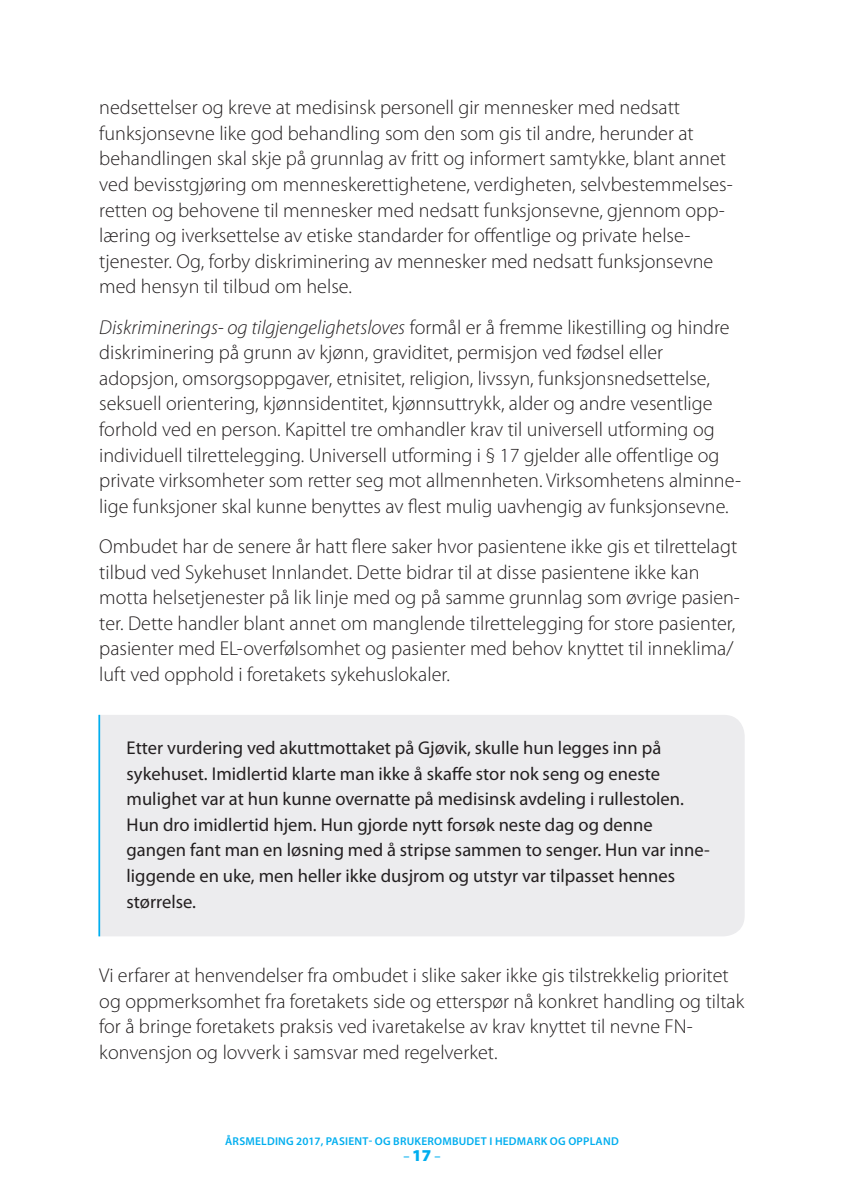
<style>
.page{position:relative;width:844px;height:1191px;background:#fff}
.page>*{position:absolute;margin:0;border:0;box-sizing:border-box;transform-origin:0 0}
.t1{font:300 20.12px/25.6px "Myriad Pro";color:#231f20}
.t2{font:18.55px/25.6px "Myriad Pro";color:#231f20}
.t3{font:600 12.25px "Myriad Pro";color:#00aeef}
.t4{font:600 11.38px "Myriad Pro";letter-spacing:.02em;color:#00aeef}
.s1{font-style:italic}
.s2{font-weight:900;font-size:16.62px}
</style>
<div class="page">
<div style="left:100px;top:715px;width:644px;height:221px;background:#ececee"></div>
<hr style="left:98px;top:715px;width:2px;height:221px;background:#00aeef">
<p class="t1" style="left:99px;top:95px;width:634px">nedsettelser og kreve at medisinsk personell gir mennesker med nedsatt funksjonsevne like god behandling som den som gis til andre, herunder at behandlingen skal skje på grunnlag av fritt og informert samtykke, blant annet ved bevisstgjøring om menneskerettighetene, verdigheten, selvbestemmelses&shy;retten og behovene til mennesker med nedsatt funksjonsevne, gjennom opp&shy;læring og iverksettelse av etiske standarder for offentlige og private helse&shy;tjenester. Og, forby diskriminering av mennesker med nedsatt funksjonsevne med hensyn til tilbud om helse.</p>
<p class="t1" style="left:99px;top:315px;width:643px"><span class="s1">Diskriminerings- og tilgjengelighetsloves</span> formål er å fremme likestilling og hindre diskriminering på grunn av kjønn, graviditet, permisjon ved fødsel eller adopsjon, omsorgsoppgaver, etnisitet, religion, livssyn, funksjonsnedsettelse, seksuell orientering, kjønnsidentitet, kjønnsuttrykk, alder og andre vesentlige forhold ved en person. Kapittel tre omhandler krav til universell utforming og individuell tilrettelegging. Universell utforming i § 17 gjelder alle offentlige og private virksomheter som retter seg mot allmennheten. Virksomhetens alminne&shy;lige funksjoner skal kunne benyttes av flest mulig uavhengig av funksjonsevne.</p>
<p class="t1" style="left:99px;top:534px;width:642px">Ombudet har de senere år hatt flere saker hvor pasientene ikke gis et tilrettelagt tilbud ved Sykehuset Innlandet. Dette bidrar til at disse pasientene ikke kan motta helsetjenester på lik linje med og på samme grunnlag som øvrige pasien&shy;ter. Dette handler blant annet om manglende tilrettelegging for store pasienter, pasienter med EL-overfølsomhet og pasienter med behov knyttet til inneklima/ luft ved opphold i foretakets sykehuslokaler.</p>
<p class="t2" style="left:126px;top:735px;width:584px">Etter vurdering ved akuttmottaket på Gjøvik, skulle hun legges inn på sykehuset. Imidlertid klarte man ikke å skaffe stor nok seng og eneste mulighet var at hun kunne overnatte på medisinsk avdeling i rullestolen.<br>Hun dro imidlertid hjem. Hun gjorde nytt forsøk neste dag og denne gangen fant man en løsning med å stripse sammen to senger. Hun var inne&shy;liggende en uke, men heller ikke dusjrom og utstyr var tilpasset hennes størrelse.</p>
<p class="t1" style="left:99px;top:963px;width:646px">Vi erfarer at henvendelser fra ombudet i slike saker ikke gis tilstrekkelig prioritet og oppmerksomhet fra foretakets side og etterspør nå konkret handling og tiltak for å bringe foretakets praksis ved ivaretakelse av krav knyttet til nevne FN&shy;konvensjon og lovverk i samsvar med regelverket.</p>
<p class="t4" style="left:225px;top:1134px;width:395px">ÅRSMELDING 2017, PASIENT- OG BRUKEROMBUDET I HEDMARK OG OPPLAND</p>
<p class="t3" style="left:403px;top:1149px;width:39px">– <span class="s2">17</span> –</p>
</div>
